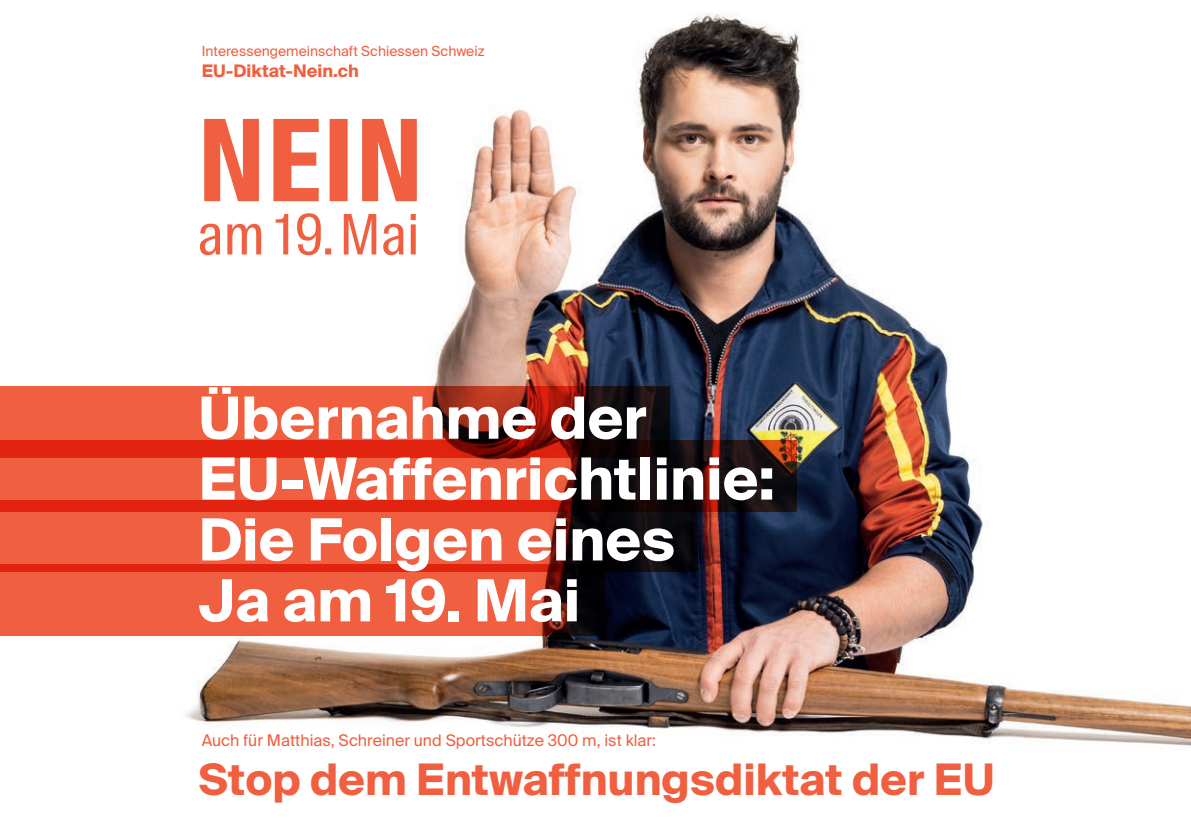
<style>
.page{position:relative;width:1191px;height:840px;background:#fff}
.page>*{position:absolute;margin:0;border:0;box-sizing:border-box;transform-origin:0 0}
.Kampagne__Titel{font:700 58px "Suisse Intl";color:#fff}
.Abstimmungsaufruf{font:700 43.4px "Suisse Intl";color:#f05f3f}
.t1{font:700 17.2px "Suisse Intl";color:#f05f3f}
.Testimonial{font:16px "Suisse Intl";color:#f05f3f}
.t2{font:14px "Suisse Intl";color:#f05f3f}
</style>
<div class="page">
<img style="left:0;top:12px;width:1191px;height:734px">
<svg style="left:0;top:386px;width:669px;height:54px;background:#bc462e"></svg>
<svg style="left:0;top:440px;width:797px;height:71px;background:#aa3825"></svg>
<svg style="left:0;top:500px;width:697px;height:71px;background:#bd432c"></svg>
<svg style="left:0;top:564px;width:604px;height:71px;background:#da5034"></svg>
<svg style="left:200px;top:213px;width:216px;height:42px"></svg>
<svg style="left:204px;top:119px;width:213px;height:82px"></svg>
<p class="t2" style="left:202px;top:43px;width:284px">Interessengemeinschaft Schiessen Schweiz</p>
<p class="t1" style="left:202px;top:61px;width:159px">EU-Diktat-Nein.ch</p>
<p class="Kampagne__Titel" style="left:198px;top:384px;width:450px">Übernahme der</p>
<p class="Kampagne__Titel" style="left:198px;top:445px;width:578px">EU-Waffenrichtlinie:</p>
<p class="Kampagne__Titel" style="left:198px;top:506px;width:478px">Die Folgen eines</p>
<p class="Kampagne__Titel" style="left:198px;top:567px;width:383px">Ja am 19. Mai</p>
<p class="Testimonial" style="left:202px;top:731px;width:456px">Auch für Matthias, Schreiner und Sportschütze 300 m, ist klar:</p>
<p class="Abstimmungsaufruf" style="left:199px;top:753px;width:797px">Stop dem Entwaffnungsdiktat der EU</p>
</div>
